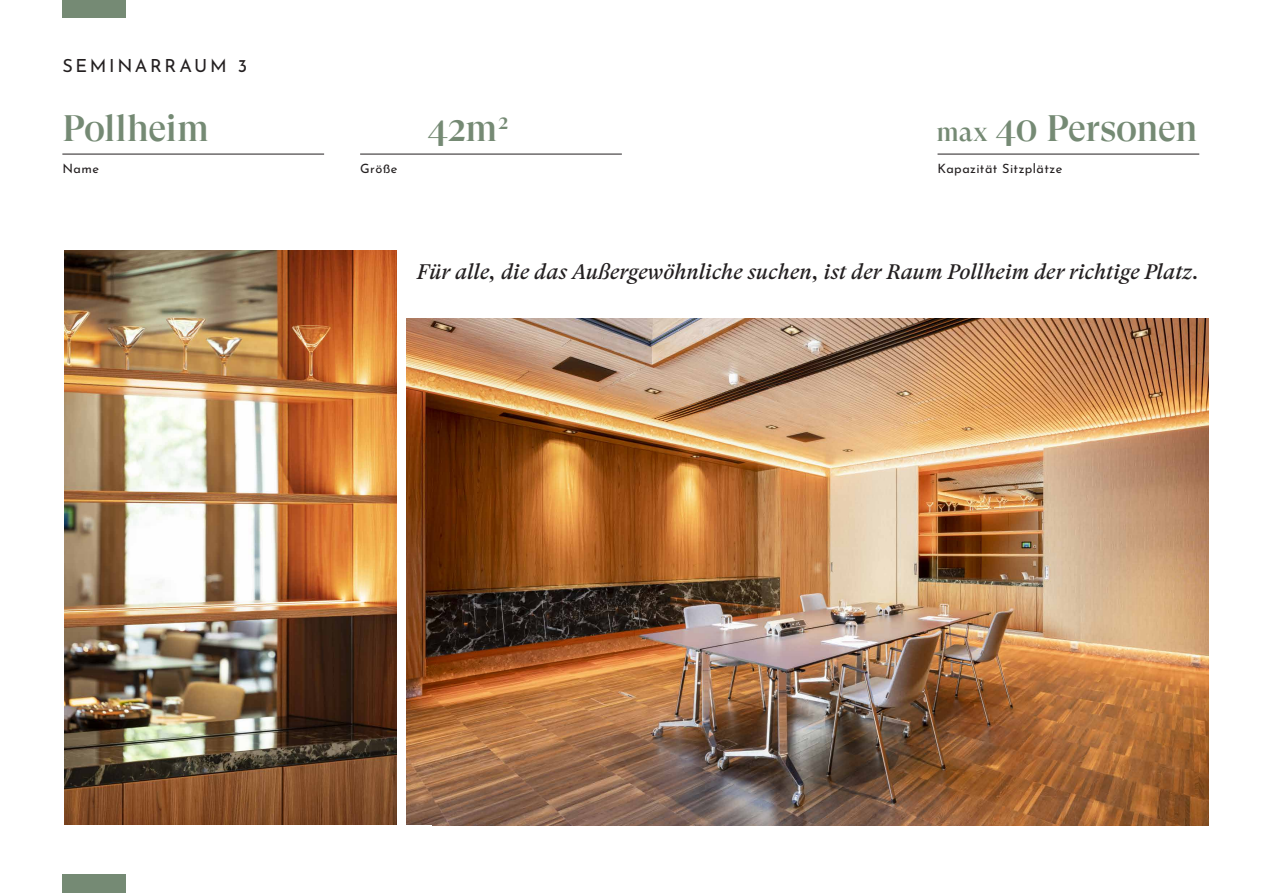
<style>
.page{position:relative;width:1263px;height:893px;background:#fff}
.page>*{position:absolute;margin:0;border:0;box-sizing:border-box;transform-origin:0 0}
.t1{font:500 37.5px "GT Super Display";letter-spacing:-.015em;color:#758a74}
.t2{font:italic 21px "GT Super Text";color:#231f20}
.t3{font:18px "Josefin Sans";letter-spacing:.145em;color:#231f20}
.t4{font:12.75px "Josefin Sans";letter-spacing:.03em;color:#231f20}
.s1{font-size:26.4px}
</style>
<div class="page">
<img style="left:64px;top:251px;width:332px;height:574px">
<img style="left:406px;top:318px;width:803px;height:507px">
<div style="left:62px;top:0;width:64px;height:18px;background:#758a74"></div>
<div style="left:62px;top:875px;width:64px;height:18px;background:#758a74"></div>
<hr style="left:62px;top:154px;width:262px;height:1px;background:#231f20">
<hr style="left:360px;top:154px;width:262px;height:1px;background:#231f20">
<hr style="left:937px;top:154px;width:262px;height:1px;background:#231f20">
<p class="t3" style="left:62px;top:52px;width:186px">SEMINARRAUM 3</p>
<h1 class="t1" style="left:62px;top:108px;width:148px">Pollheim</h1>
<h1 class="t1" style="left:936px;top:108px;width:263px"><span class="s1">max</span> 40 Personen</h1>
<h1 class="t1" style="left:428px;top:108px;width:82px">42m<sup>2</sup></h1>
<p class="t4" style="left:62px;top:159px;width:38px">Name</p>
<p class="t4" style="left:360px;top:159px;width:39px">Größe</p>
<p class="t4" style="left:937px;top:159px;width:126px">Kapazität Sitzplätze</p>
<p class="t2" style="left:417px;top:260px;width:784px">Für alle, die das Außergewöhnliche suchen, ist der Raum Pollheim der richtige Platz.</p>
</div>
